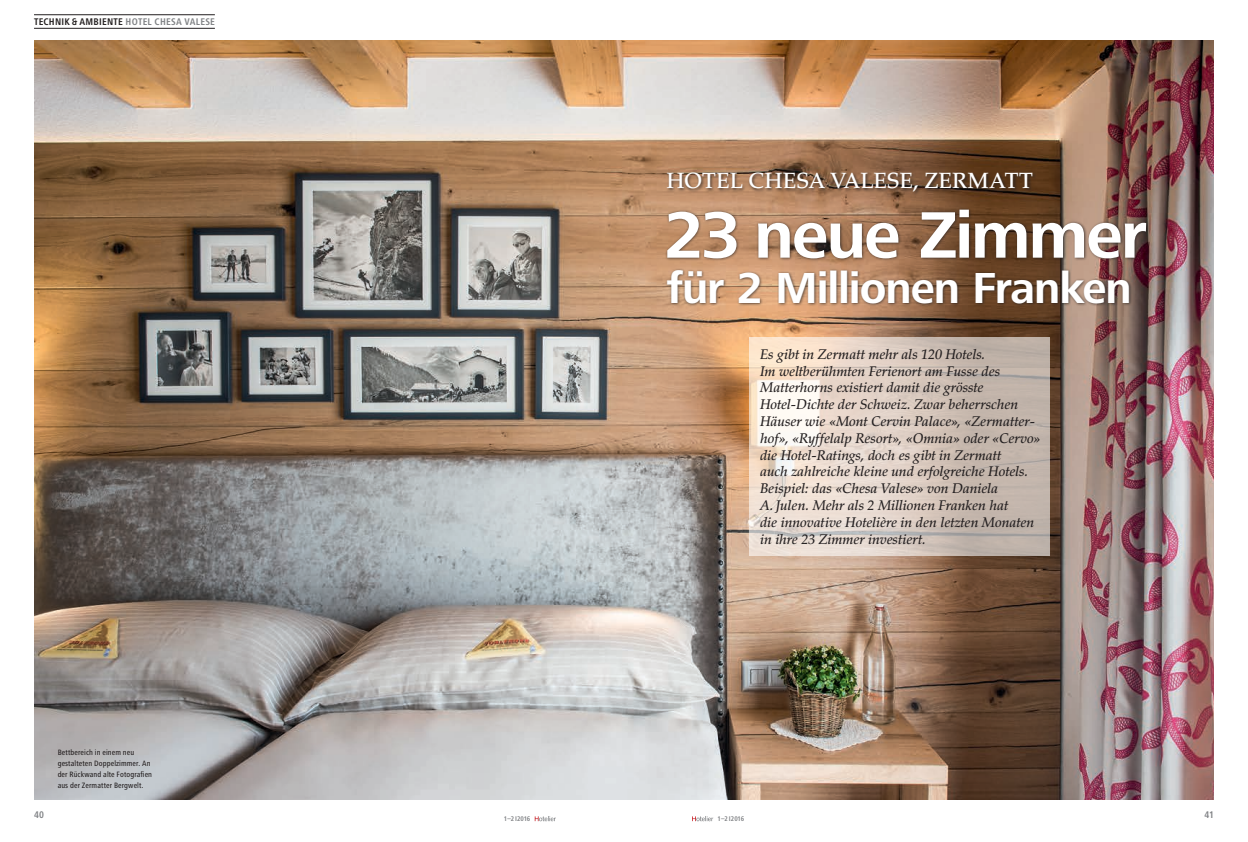
<style>
.page{position:relative;width:1248px;height:842px;background:#fff}
.page>*{position:absolute;margin:0;border:0;box-sizing:border-box;transform-origin:0 0}
.t1{font:700 68px "Frutiger Next Pro";letter-spacing:-.03em;color:#fff}
.t2{font:700 45px "Frutiger Next Pro";letter-spacing:-.025em;color:#fff}
.t3{font:500 22px "Palatino LT Std";letter-spacing:-.005em;color:#fff}
.t4{font:italic 500 14px/16.8px "Palatino LT Std";letter-spacing:-.005em;color:#231f20}
.t5{font:700 condensed 10px "Frutiger Next Pro";letter-spacing:.025em;color:#231f20}
.t6{font:700 condensed 10px "Frutiger Next Pro";color:#808285}
.t7{font:500 condensed 8px/11px "Frutiger Next Pro";letter-spacing:.01em;color:#231f20}
.t8{font:700 condensed 7px "Frutiger Next Pro";letter-spacing:.01em;color:#808285}
.s1{color:#808285}
</style>
<div class="page">
<img style="left:34px;top:40px;width:1179px;height:759px">
<svg style="left:692px;top:816px;width:21px;height:5px"></svg>
<svg style="left:534px;top:816px;width:22px;height:5px"></svg>
<hr style="left:34px;top:15px;width:181px;height:1px;background:#231f20">
<hr style="left:34px;top:28px;width:181px;height:1px;background:#231f20">
<svg style="left:748px;top:337px;width:301px;height:219px;background:#daccc1"></svg>
<div style="left:665px;top:171px;width:371px;height:25px;background:#231f20;opacity:.75"></div>
<div style="left:665px;top:208px;width:485px;height:99px;background:#231f20;opacity:.75"></div>
<p class="t5" style="left:34px;top:16px;width:182px">TECHNIK &amp; AMBIENTE <span class="s1">HOTEL CHESA VALESE</span></p>
<p class="t7" style="left:58px;top:747px;width:96px">Bettbereich in einem neu gestalteten Doppelzimmer. An der Rückwand alte Fotografien aus der Zermatter Bergwelt.</p>
<h3 class="t3" style="left:666px;top:168px;width:368px">HOTEL CHESA VALESE, ZERMATT</h3>
<h1 class="t1" style="left:664px;top:196px;width:484px">23 neue Zimmer</h1>
<h2 class="t2" style="left:666px;top:262px;width:467px">für 2 Millionen Franken</h2>
<p class="t4" style="left:760px;top:346px;width:282px">Es gibt in Zermatt mehr als 120 Hotels.<br>Im weltberühmten Ferienort am Fusse des Matterhorns existiert damit die grösste Hotel-Dichte der Schweiz. Zwar beherrschen Häuser wie «Mont Cervin Palace», «Zermatter&shy;hof», «Ryffelalp Resort», «Omnia» oder «Cervo» die Hotel-Ratings, doch es gibt in Zermatt<br>auch zahlreiche kleine und erfolgreiche Hotels.<br>Beispiel: das «Chesa Valese» von Daniela<br>A. Julen. Mehr als 2 Millionen Franken hat<br>die innovative Hotelière in den letzten Monaten in ihre 23 Zimmer investiert.</p>
<p class="t6" style="left:34px;top:809px;width:11px">40</p>
<p class="t6" style="left:1204px;top:809px;width:11px">41</p>
<p class="t8" style="left:504px;top:814px;width:28px">1–2I2016</p>
<p class="t8" style="left:717px;top:814px;width:28px">1–2I2016</p>
</div>
